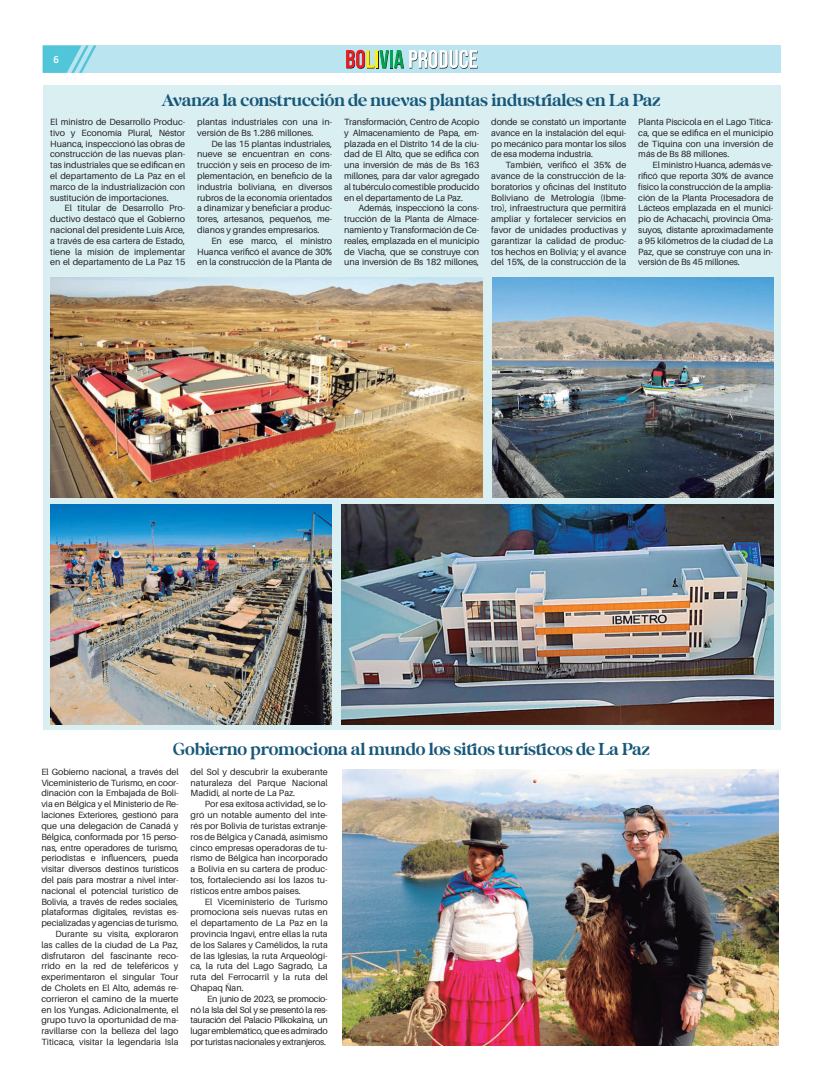
<style>
.page{position:relative;width:823px;height:1092px;background:#fff}
.page>*{position:absolute;margin:0;border:0;box-sizing:border-box;transform-origin:0 0}
.t1{font:18px "Bigola Display";color:#175879}
.t2{font:10px "Geomanist";color:#fff}
.t3{font:9px/10.8px "Aileron";letter-spacing:-.01em;color:#231f20;text-align:justify}
</style>
<div class="page">
<div style="left:43px;top:45px;width:737px;height:28px;background:#bae4ef"></div>
<svg style="left:42px;top:45px;width:54px;height:28px"></svg>
<hr style="left:390px;top:51px;width:3px;height:18px;background:#231f20">
<svg style="left:346px;top:50px;width:42px;height:19px"></svg>
<hr style="left:389px;top:50px;width:3px;height:18px;background:#00a54f">
<svg style="left:394px;top:50px;width:83px;height:19px"></svg>
<div style="left:43px;top:85px;width:737px;height:645px;background:#d5eef1"></div>
<img style="left:50px;top:278px;width:432px;height:219px">
<img style="left:341px;top:505px;width:432px;height:219px">
<img style="left:492px;top:278px;width:281px;height:219px">
<img style="left:50px;top:505px;width:281px;height:219px">
<img style="left:342px;top:769px;width:436px;height:276px">
<p class="t2" style="left:53px;top:53px;width:7px">6</p>
<h1 class="t1" style="left:161px;top:90px;width:500px">Avanza la construcción de nuevas plantas industriales en La Paz</h1>
<p class="t3" style="left:50px;top:116px;width:136px">El ministro de Desarrollo Produc&shy;tivo y Economía Plural, Néstor Huanca, inspeccionó las obras de construcción de las nuevas plan&shy;tas industriales que se edifican en el departamento de La Paz en el marco de la industrialización con sustitución de importaciones.</p>
<p class="t3" style="left:50px;top:203px;width:136px;text-indent:14px">El titular de Desarrollo Pro&shy;ductivo destacó que el Gobierno nacional del presidente Luis Arce, a través de esa cartera de Estado, tiene la misión de implementar en el departamento de La Paz 15</p>
<p class="t3" style="left:197px;top:116px;width:136px">plantas industriales con una in&shy;versión de Bs 1.286 millones.</p>
<p class="t3" style="left:197px;top:138px;width:136px;text-indent:14px">De las 15 plantas industriales, nueve se encuentran en cons&shy;trucción y seis en proceso de im&shy;plementación, en beneficio de la industria boliviana, en diversos rubros de la economía orientados a dinamizar y beneficiar a produc&shy;tores, artesanos, pequeños, me&shy;dianos y grandes empresarios.</p>
<p class="t3" style="left:197px;top:235px;width:136px;text-indent:14px">En ese marco, el ministro Huanca verificó el avance de 30% en la construcción de la Planta de</p>
<p class="t3" style="left:344px;top:116px;width:136px">Transformación, Centro de Acopio y Almacenamiento de Papa, em&shy;plazada en el Distrito 14 de la ciu&shy;dad de El Alto, que se edifica con una inversión de más de Bs 163 millones, para dar valor agregado al tubérculo comestible producido en el departamento de La Paz.</p>
<p class="t3" style="left:344px;top:203px;width:136px;text-indent:14px">Además, inspeccionó la cons&shy;trucción de la Planta de Almace&shy;namiento y Transformación de Ce&shy;reales, emplazada en el municipio de Viacha, que se construye con una inversión de Bs 182 millones,</p>
<p class="t3" style="left:491px;top:116px;width:136px">donde se constató un importante avance en la instalación del equi&shy;po mecánico para montar los silos de esa moderna industria.</p>
<p class="t3" style="left:491px;top:160px;width:136px;text-indent:14px">También, verificó el 35% de avance de la construcción de la&shy;boratorios y oficinas del Instituto Boliviano de Metrología (Ibme&shy;tro), infraestructura que permitirá ampliar y fortalecer servicios en favor de unidades productivas y garantizar la calidad de produc&shy;tos hechos en Bolivia; y el avance del 15%, de la construcción de la</p>
<p class="t3" style="left:638px;top:116px;width:136px">Planta Piscícola en el Lago Titica&shy;ca, que se edifica en el municipio de Tiquina con una inversión de más de Bs 88 millones.</p>
<p class="t3" style="left:638px;top:160px;width:136px;text-indent:14px">El ministro Huanca, además ve&shy;rificó que reporta 30% de avance físico la construcción de la amplia&shy;ción de la Planta Procesadora de Lácteos emplazada en el munici&shy;pio de Achacachi, provincia Oma&shy;suyos, distante aproximadamente a 95 kilómetros de la ciudad de La Paz, que se construye con una in&shy;versión de Bs 45 millones.</p>
<h1 class="t1" style="left:173px;top:738px;width:478px">Gobierno promociona al mundo los sitios turísticos de La Paz</h1>
<p class="t3" style="left:41px;top:766px;width:139px;text-align:right">El Gobierno nacional, a través del Viceministerio de Turismo, en coor&shy;dinación con la Embajada de Boli&shy;via en Bélgica y el Ministerio de Re&shy;laciones Exteriores, gestionó para que una delegación de Canadá y Bélgica, conformada por 15 perso&shy;nas, entre operadores de turismo, periodistas e influencers, pueda visitar diversos destinos turísticos del país para mostrar a nivel inter&shy;nacional el potencial turístico de Bolivia, a través de redes sociales, plataformas digitales, revistas es&shy;pecializadas y agencias de turismo.<br>Durante su visita, exploraron<br>las calles de la ciudad de La Paz, disfrutaron del fascinante reco&shy;rrido en la red de teleféricos y experimentaron el singular Tour de Cholets en El Alto, además re&shy;corrieron el camino de la muerte en los Yungas. Adicionalmente, el grupo tuvo la oportunidad de ma&shy;ravillarse con la belleza del lago Titicaca, visitar la legendaria Isla</p>
<p class="t3" style="left:190px;top:766px;width:139px">del Sol y descubrir la exuberante naturaleza del Parque Nacional Madidi, al norte de La Paz.</p>
<p class="t3" style="left:190px;top:798px;width:139px;text-indent:14px">Por esa exitosa actividad, se lo&shy;gró un notable aumento del inte&shy;rés por Bolivia de turistas extranje&shy;ros de Bélgica y Canadá, asimismo cinco empresas operadoras de tu&shy;rismo de Bélgica han incorporado a Bolivia en su cartera de produc&shy;tos, fortaleciendo así los lazos tu&shy;rísticos entre ambos países.</p>
<p class="t3" style="left:190px;top:896px;width:139px;text-indent:14px">El Viceministerio de Turismo promociona seis nuevas rutas en el departamento de La Paz en la provincia Ingavi, entre ellas la ruta de los Salares y Camélidos, la ruta de las Iglesias, la ruta Arqueológi&shy;ca, la ruta del Lago Sagrado, La ruta del Ferrocarril y la ruta del Qhapaq Ñan.</p>
<p class="t3" style="left:190px;top:993px;width:139px;text-indent:17px">En junio de 2023, se promocio&shy;nó la Isla del Sol y se presentó la res&shy;tauración del Palacio Pilkokaina, un lugar emblemático, que es admirado por turistas nacionales y extranjeros.</p>
</div>
